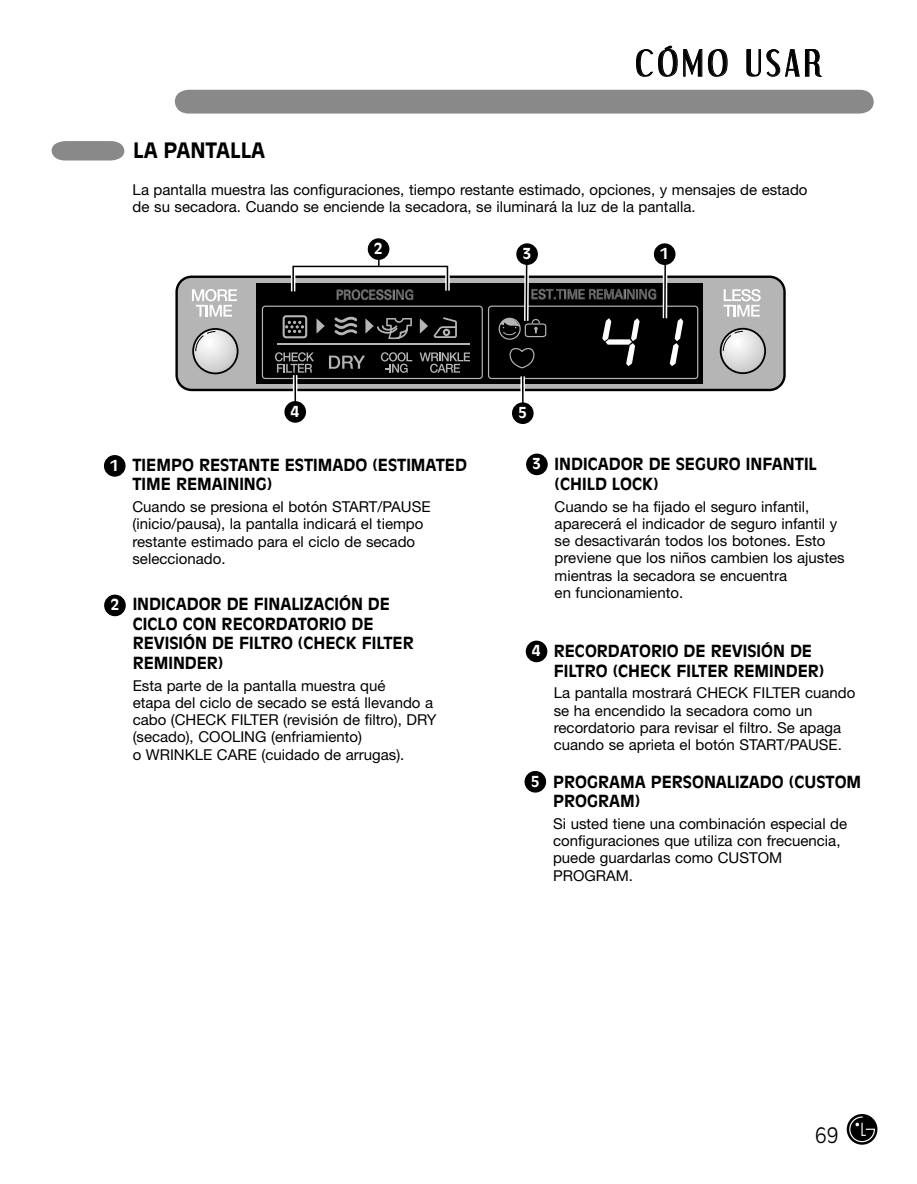
<style>
.page{position:relative;width:917px;height:1184px;background:#fff}
.page>*{position:absolute;margin:0;border:0;box-sizing:border-box;transform-origin:0 0}
.t1{font:36px "Dream Orphans";letter-spacing:.13em;color:#000}
.t2{font:700 21px "Antique Olive";color:#000}
.t3{font:300 21px "Antique Olive";color:#000}
.t4{font:700 16.5px/19.5px "Antique Olive";color:#000}
.t5{font:15px/17.2px "Helvetica Neue";color:#000}
.t6{font:700 15px "Antique Olive";color:#fff}
.s1{font-size:15px;color:#fff}
</style>
<div class="page">
<div style="left:175px;top:90px;width:698px;height:24px;background:#898989"></div>
<svg style="left:846px;top:1114px;width:31px;height:30px"></svg>
<svg style="left:849px;top:1116px;width:25px;height:26px"></svg>
<svg style="left:636px;top:45px;width:91px;height:32px"></svg>
<svg style="left:746px;top:49px;width:77px;height:28px"></svg>
<svg style="left:52px;top:141px;width:72px;height:19px"></svg>
<div style="left:526px;top:641px;width:20px;height:20px;background:#000;border-radius:50%"></div>
<div style="left:525px;top:640px;width:22px;height:22px;border:2px solid #000;border-radius:50%"></div>
<div style="left:105px;top:456px;width:20px;height:20px;background:#000;border-radius:50%"></div>
<div style="left:104px;top:455px;width:21px;height:22px;border:2px solid #000;border-radius:50%"></div>
<div style="left:527px;top:454px;width:20px;height:20px;background:#000;border-radius:50%"></div>
<div style="left:526px;top:453px;width:21px;height:22px;border:2px solid #000;border-radius:50%"></div>
<div style="left:177px;top:277px;width:607px;height:113px;background:#b5b5b6;border-radius:15px"></div>
<div style="left:175px;top:275px;width:610px;height:116px;border:2px solid #000;border-radius:15px"></div>
<div style="left:257px;top:283px;width:446px;height:100px;background:#000"></div>
<svg style="left:531px;top:289px;width:125px;height:10px"></svg>
<div style="left:488px;top:305px;width:210px;height:74px;border:1px solid #b5b5b6;border-radius:3px"></div>
<svg style="left:602px;top:315px;width:81px;height:52px"></svg>
<div style="left:262px;top:306px;width:221px;height:73px;border:1px solid #b5b5b6;border-radius:3px"></div>
<hr style="left:277px;top:343px;width:192px;height:2px;background:#b5b5b6">
<svg style="left:419px;top:352px;width:51px;height:21px"></svg>
<svg style="left:381px;top:352px;width:31px;height:21px"></svg>
<svg style="left:275px;top:352px;width:39px;height:21px"></svg>
<div style="left:498px;top:318px;width:22px;height:22px;border:1px solid #b5b5b6;border-radius:50%"></div>
<svg style="left:500px;top:318px;width:47px;height:20px"></svg>
<svg style="left:509px;top:348px;width:26px;height:21px"></svg>
<svg style="left:723px;top:289px;width:37px;height:28px"></svg>
<svg style="left:720px;top:329px;width:45px;height:44px"></svg>
<div style="left:719px;top:328px;width:47px;height:46px;border:2px solid #000;border-radius:50%"></div>
<svg style="left:722px;top:331px;width:21px;height:20px"></svg>
<svg style="left:192px;top:289px;width:45px;height:28px"></svg>
<svg style="left:193px;top:329px;width:44px;height:44px"></svg>
<div style="left:192px;top:328px;width:46px;height:46px;border:2px solid #000;border-radius:50%"></div>
<svg style="left:195px;top:331px;width:21px;height:21px"></svg>
<svg style="left:329px;top:356px;width:36px;height:13px"></svg>
<svg style="left:282px;top:315px;width:175px;height:24px"></svg>
<div style="left:368px;top:239px;width:20px;height:20px;background:#000;border-radius:50%"></div>
<div style="left:368px;top:238px;width:21px;height:22px;border:2px solid #000;border-radius:50%"></div>
<div style="left:654px;top:244px;width:20px;height:20px;background:#000;border-radius:50%"></div>
<div style="left:653px;top:243px;width:22px;height:22px;border:2px solid #000;border-radius:50%"></div>
<hr style="left:293px;top:375px;width:4px;height:32px;background:#fff">
<div style="left:517px;top:244px;width:20px;height:20px;background:#000;border-radius:50%"></div>
<div style="left:516px;top:243px;width:22px;height:22px;border:2px solid #000;border-radius:50%"></div>
<svg style="left:524px;top:270px;width:5px;height:51px"></svg>
<hr style="left:525px;top:263px;width:2px;height:58px;background:#000">
<svg style="left:291px;top:257px;width:158px;height:44px"></svg>
<hr style="left:294px;top:374px;width:2px;height:33px;background:#000">
<div style="left:285px;top:402px;width:20px;height:20px;background:#000;border-radius:50%"></div>
<div style="left:284px;top:401px;width:22px;height:22px;border:2px solid #000;border-radius:50%"></div>
<div style="left:662px;top:268px;width:5px;height:50px;background:#fff"></div>
<hr style="left:664px;top:263px;width:2px;height:57px;background:#000">
<svg style="left:520px;top:376px;width:5px;height:26px"></svg>
<hr style="left:522px;top:376px;width:1px;height:33px;background:#000">
<div style="left:512px;top:403px;width:21px;height:20px;background:#000;border-radius:50%"></div>
<div style="left:512px;top:402px;width:21px;height:22px;border:2px solid #000;border-radius:50%"></div>
<div style="left:525px;top:771px;width:20px;height:21px;background:#000;border-radius:50%"></div>
<div style="left:524px;top:771px;width:22px;height:21px;border:2px solid #000;border-radius:50%"></div>
<div style="left:105px;top:595px;width:20px;height:20px;background:#000;border-radius:50%"></div>
<div style="left:104px;top:594px;width:22px;height:22px;border:2px solid #000;border-radius:50%"></div>
<h1 class="t1" style="left:635px;top:46px;width:187px">CÓMO USAR</h1>
<h2 class="t2" style="left:133px;top:137px;width:133px">LA PANTALLA</h2>
<p class="t5" style="left:133px;top:181px;width:676px">La pantalla muestra las configuraciones, tiempo restante estimado, opciones, y mensajes de estado de su secadora. Cuando se enciende la secadora, se iluminará la luz de la pantalla.</p>
<p class="t6" style="left:374px;top:239px;width:10px">2</p>
<p class="t6" style="left:522px;top:244px;width:10px">3</p>
<p class="t6" style="left:660px;top:244px;width:10px">1</p>
<p class="t6" style="left:291px;top:402px;width:10px">4</p>
<p class="t6" style="left:518px;top:403px;width:10px">5</p>
<p class="t4" style="left:110px;top:455px;width:43px"><span class="s1">1</span> TIEMPO</p>
<p class="t4" style="left:199px;top:455px;width:11px">RESTANTE</p>
<p class="t4" style="left:285px;top:455px;width:12px">ESTIMADO</p>
<p class="t4" style="left:372px;top:455px;width:96px">(ESTIMATED</p>
<p class="t4" style="left:132px;top:474px;width:141px">TIME REMAINING)</p>
<p class="t5" style="left:132px;top:498px;width:299px">Cuando se presiona el botón START/PAUSE (inicio/pausa), la pantalla indicará el tiempo restante estimado para el ciclo de secado seleccionado.</p>
<p class="t4" style="left:133px;top:594px;width:282px;text-indent:-22px"><span class="s1">2</span> INDICADOR DE FINALIZACIÓN DE<br>CICLO CON RECORDATORIO DE<br>REVISIÓN DE FILTRO (CHECK FILTER<br>REMINDER)</p>
<p class="t5" style="left:133px;top:676px;width:305px">Esta parte de la pantalla muestra qué<br>etapa del ciclo de secado se está llevando a cabo (CH ECK FILTER (revisión de filtro), DRY (secado), COOLING (enfriamiento)<br>o WRINKLE CARE (cuidado de arrugas).</p>
<p class="t4" style="left:532px;top:455px;width:38px"><span class="s1">3</span> INDICADOR</p>
<p class="t4" style="left:648px;top:455px;width:39px">DE SEGURO</p>
<p class="t4" style="left:745px;top:455px;width:10px">INFANTIL</p>
<p class="t4" style="left:554px;top:474px;width:106px">(CHILD LOCK)</p>
<p class="t5" style="left:554px;top:497px;width:291px">Cuando se ha fijado el seguro infantil, aparecerá el indicador de seguro infantil y se desactivarán todos los botones. Esto previene que los niños cambien los ajustes mientras la secadora se encuentra<br>en funcionamiento.</p>
<p class="t6" style="left:532px;top:641px;width:10px">4</p>
<p class="t4" style="left:553px;top:641px;width:272px">RECORDATORIO DE REVISIÓN DE<br>FILTRO (CHECK FILTER REMINDER)</p>
<p class="t5" style="left:553px;top:684px;width:303px">La pantalla mostrará CH ECK FILTER cuando se ha encendido la secadora como un recordatorio para revisar el filtro. Se apaga cuando se aprieta el botón START/PAUSE.</p>
<p class="t4" style="left:553px;top:772px;width:310px;text-indent:-22px"><span class="s1">5</span> PROGRAMA PERSONALIZADO (CUSTOM<br>PROGRAM)</p>
<p class="t5" style="left:553px;top:814px;width:295px">Si usted tiene una combinación especial de configuraciones que utiliza con frecuencia, puede guardarlas como CUSTOM<br>PROGRAM.</p>
<h2 class="t3" style="left:815px;top:1123px;width:25px">69</h2>
</div>
